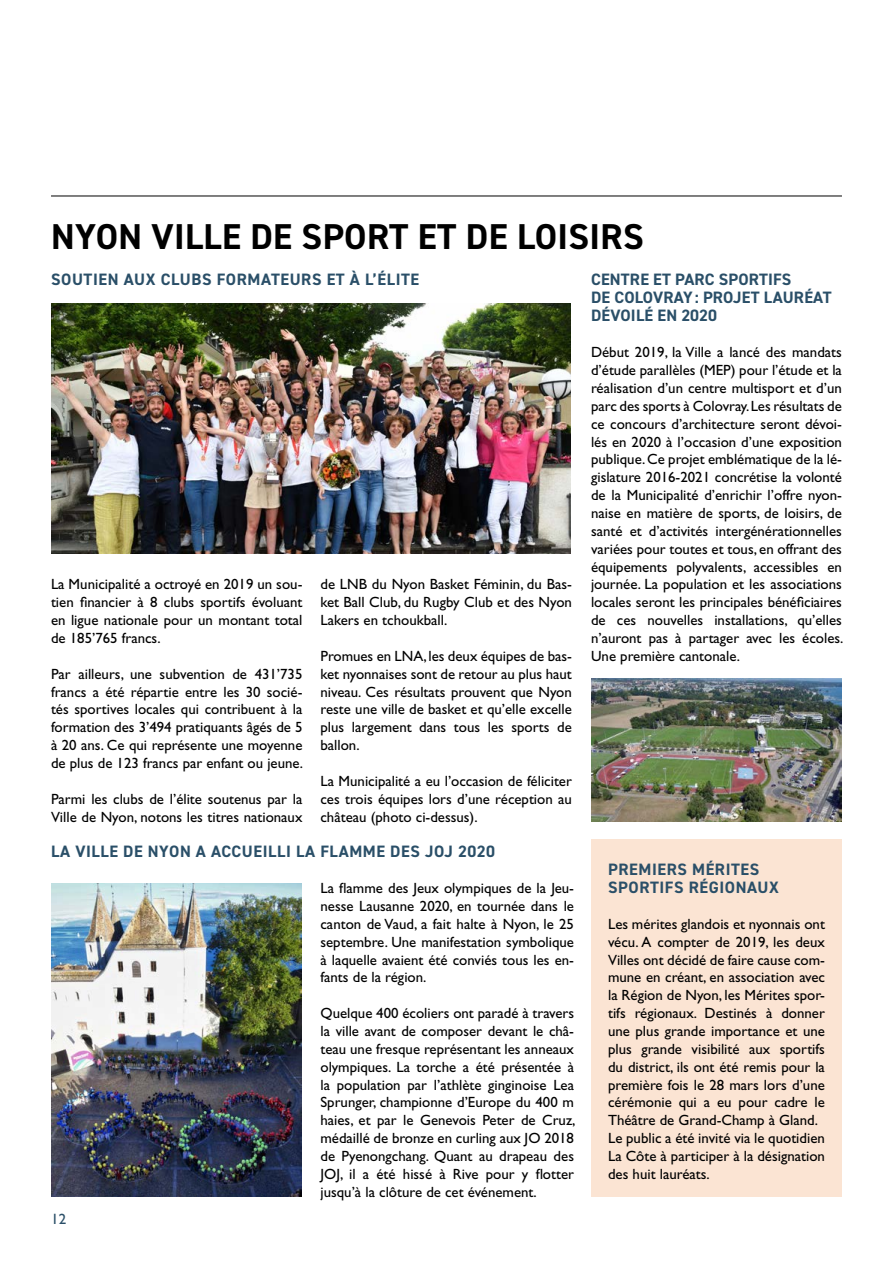
<style>
.page{position:relative;width:893px;height:1263px;background:#fff}
.page>*{position:absolute;margin:0;border:0;box-sizing:border-box;transform-origin:0 0}
.t1{font:700 36px "DIN2014";letter-spacing:.01em;color:#000}
.t2{font:700 16.5px/17.9px "DIN2014";letter-spacing:.035em;color:#2a4f68}
.t3{font:700 16.5px/17.9px "DIN2014";letter-spacing:.01em;color:#2a4f68}
.t4{font:15px "Gill Sans Std";color:#2a4f68}
.t5{font:14.85px/17.9px "Gill Sans Std";color:#000;text-align:justify}
</style>
<div class="page">
<hr style="left:51px;top:196px;width:791px;height:1px;background:#000">
<div style="left:591px;top:839px;width:251px;height:358px;background:#fbe4d3"></div>
<img style="left:51px;top:304px;width:520px;height:250px">
<img style="left:51px;top:883px;width:251px;height:314px">
<img style="left:591px;top:679px;width:251px;height:143px">
<h1 class="t1" style="left:51px;top:213px;width:594px">NYON VILLE DE SPORT ET DE LOISIRS</h1>
<p class="t2" style="left:51px;top:270px;width:370px">SOUTIEN AUX CLUBS FORMATEURS ET À L’ÉLITE</p>
<p class="t3" style="left:591px;top:270px;width:242px">CENTRE ET PARC SPORTIFS<br>DE COLOVRAY: PROJET LAURÉAT<br>DÉVOILÉ EN 2020</p>
<p class="t5" style="left:591px;top:343px;width:254px">Début 2019, la Ville a lancé des mandats d’étude parallèles (MEP) pour l’étude et la réalisation d’un centre multisport et d’un parc des sports à Colovray. Les résultats de ce concours d’architecture seront dévoi&shy;lés en 2020 à l’occasion d’une exposition publique. Ce projet emblématique de la lé&shy;gislature 2016-2021 concrétise la volonté de la Municipalité d’enrichir l’offre nyon&shy;naise en matière de sports, de loisirs, de santé et d’activités intergénérationnelles variées pour toutes et tous, en offrant des équipements polyvalents, accessibles en journée. La population et les associations locales seront les principales bénéficiaires de ces nouvelles installations, qu’elles n’auront pas à partager avec les écoles.<br>Une première cantonale.</p>
<p class="t5" style="left:51px;top:576px;width:253px">La Municipalité a octroyé en 2019 un sou&shy;tien financier à 8 clubs sportifs évoluant en ligue nationale pour un montant total de 185’765 francs.</p>
<p class="t5" style="left:51px;top:665px;width:254px">Par ailleurs, une subvention de 431’735 francs a été répartie entre les 30 socié&shy;tés sportives locales qui contribuent à la formation des 3’494 pratiquants âgés de 5 à 20 ans. Ce qui représente une moyenne de plus de 123 francs par enfant ou jeune.</p>
<p class="t5" style="left:51px;top:790px;width:253px">Parmi les clubs de l’élite soutenus par la<br>Ville de Nyon, notons les titres nationaux</p>
<p class="t5" style="left:320px;top:576px;width:253px">de LNB du Nyon Basket Féminin, du Bas&shy;ket Ball Club, du Rugby Club et des Nyon Lakers en tchoukball.</p>
<p class="t5" style="left:320px;top:647px;width:253px">Promues en LNA, les deux équipes de bas&shy;ket nyonnaises sont de retour au plus haut niveau. Ces résultats prouvent que Nyon reste une ville de basket et qu’elle excelle plus largement dans tous les sports de ballon.</p>
<p class="t5" style="left:320px;top:772px;width:253px">La Municipalité a eu l’occasion de féliciter ces trois équipes lors d’une réception au château (photo ci-dessus).</p>
<p class="t2" style="left:51px;top:842px;width:445px">LA VILLE DE NYON A ACCUEILLI LA FLAMME DES JOJ 2020</p>
<p class="t5" style="left:320px;top:879px;width:255px">La flamme des Jeux olympiques de la Jeu&shy;nesse Lausanne 2020, en tournée dans le canton de Vaud, a fait halte à Nyon, le 25 septembre. Une manifestation symbolique à laquelle avaient été conviés tous les en&shy;fants de la région.</p>
<p class="t5" style="left:320px;top:1004px;width:257px">Quelque 400 écoliers ont paradé à travers la ville avant de composer devant le châ&shy;teau une fresque représentant les anneaux olympiques. La torche a été présentée à la population par l’athlète ginginoise Lea Sprunger, championne d’Europe du 400 m haies, et par le Genevois Peter de Cruz, médaillé de bronze en curling aux JO 2018 de Pyenongchang. Quant au drapeau des JOJ, il a été hissé à Rive pour y flotter jusqu’à la clôture de cet événement.</p>
<p class="t4" style="left:51px;top:1211px;width:17px">12</p>
<p class="t2" style="left:608px;top:860px;width:172px">PREMIERS MÉRITES<br>SPORTIFS RÉGIONAUX</p>
<p class="t5" style="left:608px;top:915px;width:218px;text-align:left">Les mérites glandois et nyonnais ont vécu. A compter de 2019, les deux Villes ont décidé de faire cause com&shy;mune en créant, en association avec la Région de Nyon, les Mérites spor&shy;tifs régionaux. Destinés à donner une plus grande importance et une plus grande visibilité aux sportifs du district, ils ont été remis pour la première fois le 28 mars lors d’une cérémonie qui a eu pour cadre le Théâtre de Grand-Champ à Gland.<br>Le public a été invité via le quotidien La Côte à participer à la désignation des huit lauréats.</p>
</div>
